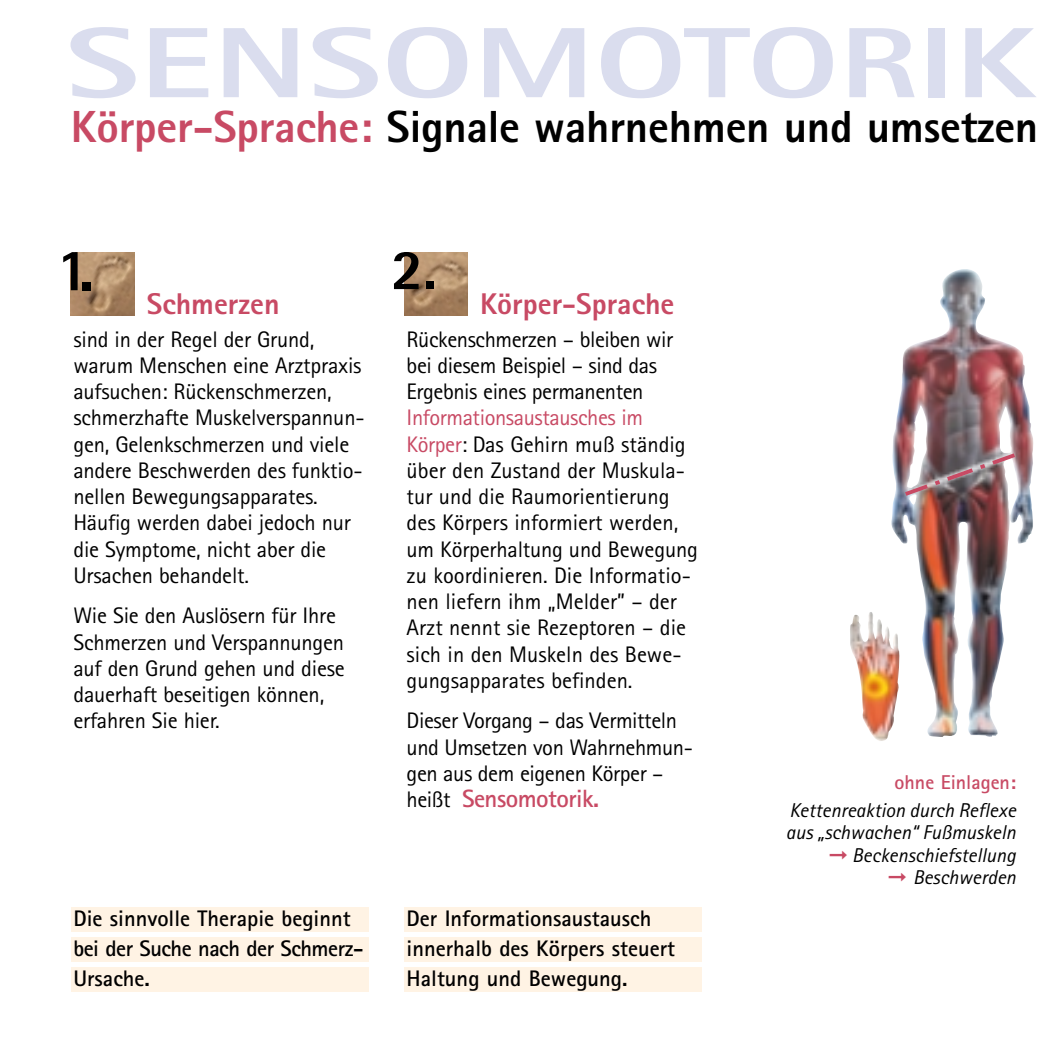
<style>
.page{position:relative;width:1063px;height:1063px;background:#fff}
.page>*{position:absolute;margin:0;border:0;box-sizing:border-box;transform-origin:0 0}
.t1{font:800 100px "Rotis Sans Serif";color:#daddee;scale:1.42 1}
.t2{font:800 59px "Rotis Sans Serif";color:#000}
.t3{font:800 57.5px "Rotis Sans Serif";color:#000}
.t4{font:800 45px "Rotis Sans Serif";letter-spacing:-.005em;color:#000}
.t5{font:800 30px "Rotis Sans Serif";color:#c84a64}
.t6{font:700 25px "Rotis Sans Serif";letter-spacing:-.02em;color:#c84a64}
.t7{font:22.5px/26.2px "Rotis Sans Serif";letter-spacing:-.01em;color:#000}
.t8{font:700 22.5px/30px "Rotis Sans Serif";color:#000}
.t9{font:italic 20px/22.5px "Rotis Sans Serif";color:#000;text-align:right}
.t10{font:700 20px "Rotis Sans Serif";color:#c84a64}
.s1{color:#c84a64}
.s2{font-weight:400;font-size:22.5px;color:#000}
</style>
<div class="page">
<div style="left:404px;top:907px;width:298px;height:24px;background:#fff3e4"></div>
<div style="left:404px;top:937px;width:298px;height:24px;background:#fff3e4"></div>
<div style="left:404px;top:967px;width:298px;height:24px;background:#fff3e4"></div>
<img style="left:71px;top:252px;width:64px;height:64px">
<svg style="left:71px;top:252px;width:4px;height:3px"></svg>
<img style="left:850px;top:612px;width:39px;height:129px">
<img style="left:889px;top:295px;width:144px;height:442px">
<div style="left:71px;top:907px;width:298px;height:24px;background:#fff3e4"></div>
<div style="left:71px;top:937px;width:298px;height:24px;background:#fff3e4"></div>
<div style="left:71px;top:967px;width:298px;height:24px;background:#fff3e4"></div>
<img style="left:404px;top:252px;width:64px;height:64px">
<img style="left:900px;top:450px;width:119px;height:49px">
<h1 class="t1" style="left:66px;top:28px;width:685px">SENSOMOTORIK</h1>
<h3 class="t4" style="left:71px;top:110px;width:968px"><span class="s1">Körper-Sprache:</span> Signale wahrnehmen und umsetzen</h3>
<h2 class="t2" style="left:56px;top:249px;width:39px">1.</h2>
<h3 class="t5" style="left:147px;top:293px;width:134px">Schmerzen</h3>
<p class="t7" style="left:73px;top:328px;width:292px">sind in der Regel der Grund, warum Menschen eine Arztpraxis aufsuchen: Rückenschmerzen, schmerzhafte Muskelverspannun&shy;gen, Gelenkschmerzen und viele andere Beschwerden des funktio&shy;nellen Bewegungsapparates.<br>Häufig werden dabei jedoch nur die Symptome, nicht aber die<br>Ursachen behandelt.</p>
<p class="t7" style="left:73px;top:605px;width:273px">Wie Sie den Auslösern für Ihre<br>Schmerzen und Verspannungen auf den Grund gehen und diese dauerhaft beseitigen können, erfahren Sie hier.</p>
<h3 class="t3" style="left:391px;top:249px;width:47px">2.</h3>
<h3 class="t5" style="left:480px;top:293px;width:196px">Körper-Sprache</h3>
<p class="t7" style="left:406px;top:328px;width:268px">Rückenschmerzen – bleiben wir bei diesem Beispiel – sind das<br>Ergebnis eines permanenten</p>
<p class="t7" style="left:406px;top:407px;width:293px"><span class="s1">Informationsaustausches im<br>Körper</span>: Das Gehirn muß ständig über den Zustand der Muskula&shy;tur und die Raumorientierung des Körpers informiert werden, um Körperhaltung und Bewegung zu koordinieren. Die Informatio&shy;nen liefern ihm „Melder” – der<br>Arzt nennt sie Rezeptoren – die sich in den Muskeln des Bewe&shy;gungsapparates befinden.</p>
<p class="t7" style="left:406px;top:710px;width:288px">Dieser Vorgang – das Vermitteln und Umsetzen von Wahrnehmun&shy;gen aus dem eigenen Körper –</p>
<p class="t6" style="left:406px;top:790px;width:194px"><span class="s2">heißt</span> Sensomotorik.</p>
<p class="t8" style="left:73px;top:905px;width:291px">Die sinnvolle Therapie beginnt bei der Suche nach der Schmerz-<br>Ursache.</p>
<p class="t8" style="left:406px;top:905px;width:270px">Der Informationsaustausch innerhalb des Körpers steuert<br>Haltung und Bewegung.</p>
<p class="t10" style="left:894px;top:775px;width:123px">ohne Einlagen:</p>
<p class="t9" style="left:785px;top:800px;width:232px">Kettenreaktion durch Reflexe aus „schwachen“ Fußmuskeln <span class="s1">➞</span> Beckenschiefstellung<br><span class="s1">➞</span> Beschwerden</p>
</div>
